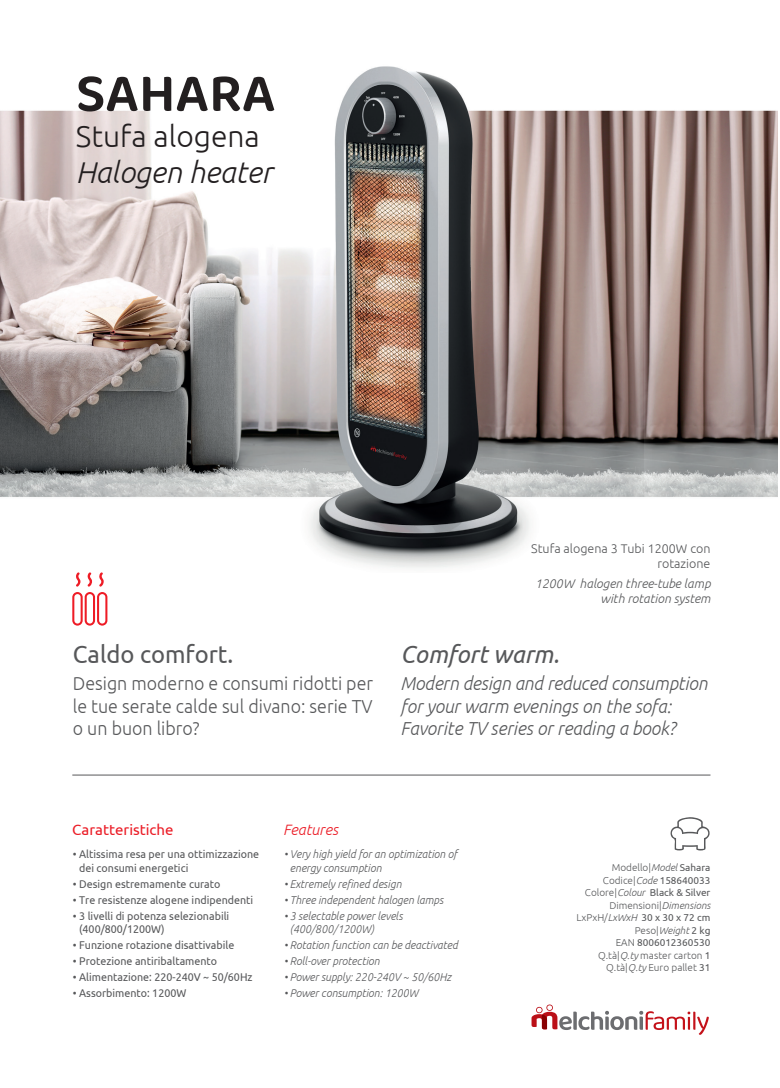
<style>
.page{position:relative;width:780px;height:1088px;background:#fff}
.page>*{position:absolute;margin:0;border:0;box-sizing:border-box;transform-origin:0 0}
.t1{font:600 55px "Baloo Paaji 2";color:#231f20}
.t2{font:italic 300 30px "Ubuntu";color:#231f20}
.t3{font:300 30px "Ubuntu";color:#231f20}
.t4{font:25px "Ubuntu";color:#57585a;scale:.95 1}
.t5{font:italic 25px "Ubuntu";color:#57585a;scale:.95 1}
.t6{font:italic 300 18.75px/22.5px "Ubuntu";color:#57585a;scale:.95 1}
.t7{font:300 18.75px/22.5px "Ubuntu";color:#57585a;text-align:justify;scale:.95 1}
.t8{font:15px "Ubuntu";color:#eb1c26}
.t9{font:italic 300 15px "Ubuntu";color:#eb1c26}
.t10{font:italic 300 12.5px/15px "Ubuntu";color:#57585a;text-align:right}
.t11{font:300 12.5px/15px "Ubuntu";color:#57585a;text-align:right}
.t12{font:11.25px/13.5px "Ubuntu";color:#57585a;scale:.95 1}
.t13{font:italic 300 11.25px/13.5px "Ubuntu";color:#57585a;scale:.95 1}
.t14{font:300 10px/12.5px "Ubuntu";color:#57585a;text-align:right}
.s1{font-style:italic}
.s2{font-weight:400}
</style>
<div class="page">
<img style="left:0;top:66px;width:777px;height:502px">
<hr style="left:72px;top:775px;width:638px;height:1px;background:#57585a">
<svg style="left:72px;top:572px;width:35px;height:54px"></svg>
<svg style="left:670px;top:817px;width:40px;height:33px"></svg>
<svg style="left:531px;top:1004px;width:177px;height:31px"></svg>
<h1 class="t1" style="left:76px;top:59px;width:201px">SAHARA</h1>
<h2 class="t3" style="left:76px;top:118px;width:185px">Stufa alogena</h2>
<h2 class="t2" style="left:76px;top:154px;width:198px">Halogen heater</h2>
<h3 class="t4" style="left:73px;top:638px;width:170px">Caldo comfort.</h3>
<h3 class="t7" style="left:73px;top:672px;width:317px">Design moderno e consumi ridotti per le tue serate calde sul divano: serie TV o un buon libro?</h3>
<p class="t11" style="left:531px;top:541px;width:181px">Stufa alogena 3 Tubi 1200W con rotazione</p>
<p class="t10" style="left:534px;top:576px;width:177px">1200W halogen three-tube lamp with rotation system</p>
<h3 class="t5" style="left:400px;top:638px;width:168px">Comfort warm.</h3>
<h3 class="t6" style="left:400px;top:672px;width:324px">Modern design and reduced consumption for your warm evenings on the sofa:<br>Favorite TV series or reading a book?</h3>
<h3 class="t8" style="left:72px;top:821px;width:103px">Caratteristiche</h3>
<h3 class="t9" style="left:283px;top:821px;width:56px">Features</h3>
<p class="t12" style="left:79px;top:847px;width:191px;text-indent:-6px">• Altissima resa per una ottimizzazione dei consumi energetici</p>
<p class="t12" style="left:73px;top:877px;width:157px">• Design estremamente curato</p>
<p class="t12" style="left:73px;top:893px;width:191px">• Tre resistenze alogene indipendenti</p>
<p class="t12" style="left:79px;top:909px;width:159px;text-indent:-6px">• 3 livelli di potenza selezionabili (400/800/1200W)</p>
<p class="t12" style="left:73px;top:938px;width:171px">• Funzione rotazione disattivabile</p>
<p class="t12" style="left:73px;top:954px;width:153px">• Protezione antiribaltamento</p>
<p class="t12" style="left:73px;top:970px;width:191px">• Alimentazione: 220-240V ~ 50/60Hz</p>
<p class="t12" style="left:73px;top:986px;width:121px">• Assorbimento: 1200W</p>
<p class="t13" style="left:290px;top:847px;width:178px;text-indent:-6px">• Very high yield for an optimization of energy consumption</p>
<p class="t13" style="left:284px;top:877px;width:125px">• Extremely refined design</p>
<p class="t13" style="left:284px;top:893px;width:170px">• Three independent halogen lamps</p>
<p class="t13" style="left:290px;top:909px;width:120px;text-indent:-6px">• 3 selectable power levels (400/800/1200W)</p>
<p class="t13" style="left:284px;top:938px;width:185px">• Rotation function can be deactivated</p>
<p class="t13" style="left:284px;top:954px;width:103px">• Roll-over protection</p>
<p class="t13" style="left:284px;top:970px;width:178px">• Power supply: 220-240V ~ 50/60Hz</p>
<p class="t13" style="left:284px;top:986px;width:143px">• Power consumption: 1200W</p>
<p class="t14" style="left:576px;top:861px;width:135px">Modello|<span class="s1">Model</span> <span class="s2">Sahara<br></span>Codice|<span class="s1">Code</span> <span class="s2">158640033<br></span>Colore|<span class="s1">Colour</span> <span class="s2">Black &amp; Silver<br></span>Dimensioni|<span class="s1">Dimensions<br></span>LxPxH/<span class="s1">LxWxH</span> <span class="s2">30 x 30 x 72 cm<br></span>Peso|<span class="s1">Weight</span> <span class="s2">2 kg<br></span>EAN <span class="s2">8006012360530<br></span>Q.tà|<span class="s1">Q.ty</span> master carton <span class="s2">1<br></span>Q.tà|<span class="s1">Q.ty</span> Euro pallet <span class="s2">31</span></p>
</div>
